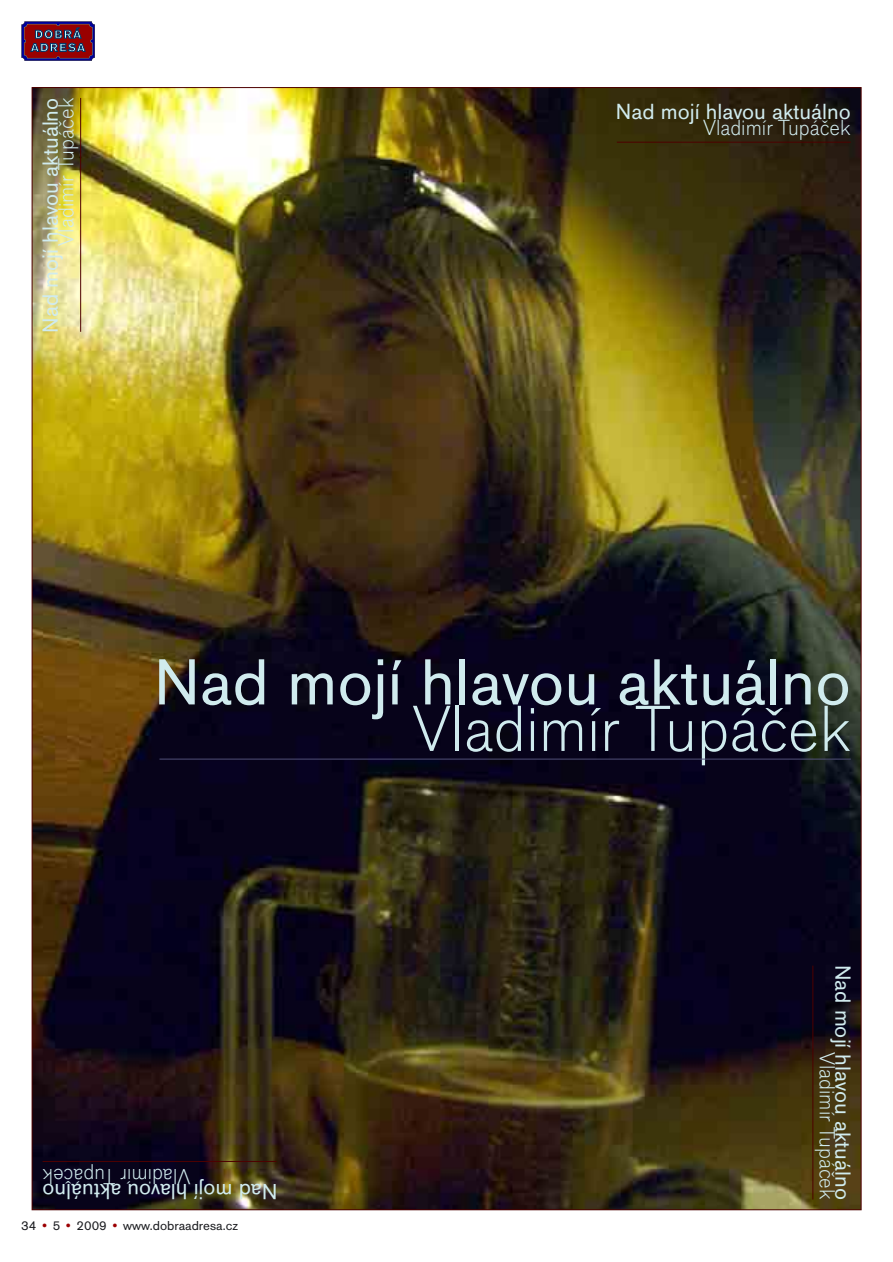
<style>
.page{position:relative;width:893px;height:1262px;background:#fff}
.page>*{position:absolute;margin:0;border:0;box-sizing:border-box;transform-origin:0 0}
.t1{font:67.65px "Accius TCE";color:#d0ebee}
.t2{font:67.65px "Accius TCE Ligh";color:#d0ebee}
.t3{font:22.8px "Accius TCE";color:#d0ebee}
.t4{font:22.8px "Accius TCE Ligh";color:#d0ebee}
.t5{font:13.5px "Accius TCE";color:#1b1c20}
.s1{color:#9c0003}
</style>
<div class="page">
<img style="left:34px;top:89px;width:825px;height:1119px">
<svg style="left:21px;top:21px;width:74px;height:40px;background:#692442"></svg>
<hr style="left:159px;top:758px;width:691px;height:1px;background:#515078">
<hr style="left:616px;top:142px;width:234px;height:1px;background:#4e0000">
<hr style="left:80px;top:98px;width:1px;height:234px;background:#4e0000">
<hr style="left:812px;top:965px;width:1px;height:234px;background:#4e0000">
<hr style="left:43px;top:1161px;width:233px;height:1px;background:#4e0000">
<p class="t4" style="left:58px;top:246px;width:149px;rotate:-90deg">Vladimír Tupáček</p>
<p class="t3" style="left:43px;top:333px;width:236px;rotate:-90deg">Nad mojí hlavou aktuálno</p>
<p class="t3" style="left:616px;top:104px;width:236px">Nad mojí hlavou aktuálno</p>
<p class="t4" style="left:703px;top:120px;width:149px">Vladimír Tupáček</p>
<h1 class="t1" style="left:154px;top:660px;width:698px">Nad mojí hlavou aktuálno</h1>
<h1 class="t2" style="left:412px;top:706px;width:440px">Vladimír Tupáček</h1>
<p class="t4" style="left:190px;top:1183px;width:149px;rotate:-180deg">Vladimír Tupáček</p>
<p class="t3" style="left:277px;top:1199px;width:236px;rotate:-180deg">Nad mojí hlavou aktuálno</p>
<p class="t5" style="left:21px;top:1220px;width:218px">34 <span class="s1">•</span> 5 <span class="s1">•</span> 2009 <span class="s1">•</span> www.dobraadresa.cz</p>
<p class="t3" style="left:850px;top:964px;width:236px;rotate:90deg">Nad mojí hlavou aktuálno</p>
<p class="t4" style="left:834px;top:1051px;width:149px;rotate:90deg">Vladimír Tupáček</p>
</div>
